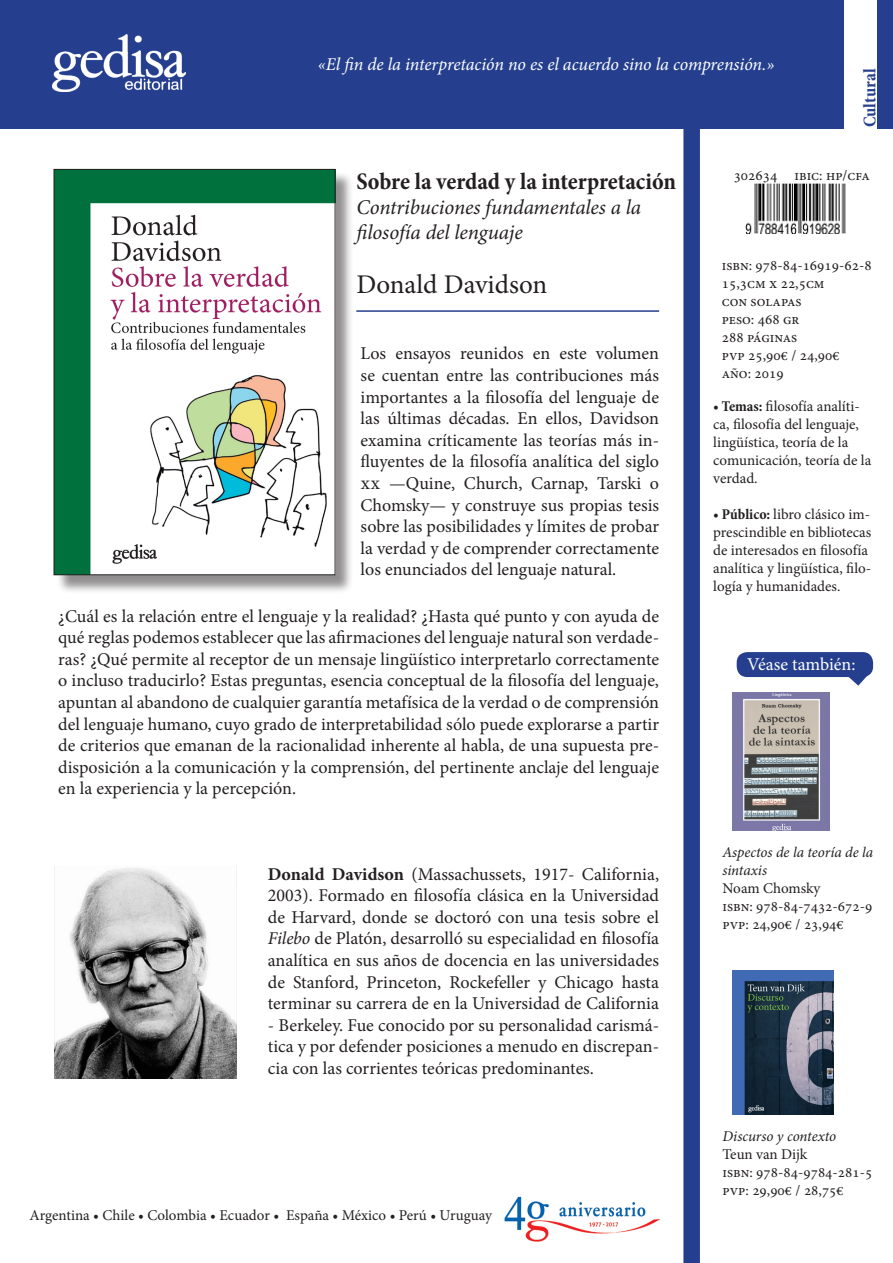
<style>
.page{position:relative;width:893px;height:1263px;background:#fff}
.page>*{position:absolute;margin:0;border:0;box-sizing:border-box;transform-origin:0 0}
.t1{font:27px "Minion Pro";color:#231f20}
.t2{font:700 condensed 24px "Minion Pro";letter-spacing:-.005em;color:#231f20}
.t3{font:italic 21px/25.2px "Minion Pro";letter-spacing:-.005em;color:#231f20}
.Indice{font:18px/21.6px "Minion Pro";color:#231f20;text-align:justify}
.Autores{font:18px/21.6px "Minion Pro";color:#231f20;text-align:justify}
.Clasificación{font:italic 18px "Minion Pro";letter-spacing:-.005em;color:#fff}
.t4{font:18px "Minion Pro";color:#fff}
.Clasificación-2{font:700 condensed 18px "Minion Pro";color:#253f8e}
.Temas_y_público{font:15px/18px "Minion Pro";color:#231f20}
.Datos_técnicos{font:15px "Minion Pro";color:#231f20}
.Datos_técnicos-2{font:italic 15px/18px "Minion Pro";letter-spacing:-.005em;color:#231f20}
.s1{font-weight:700}
.s2{font-style:italic}
.s3{font-weight:700;font-stretch:condensed}
</style>
<div class="page">
<div style="left:0;top:0;width:893px;height:128px;background:#253f8e"></div>
<div style="left:844px;top:0;width:33px;height:129px;background:#fff"></div>
<img style="left:504px;top:1196px;width:155px;height:46px">
<div style="left:56px;top:171px;width:298px;height:423px;background:#231f20;opacity:.5"></div>
<img style="left:56px;top:171px;width:277px;height:402px">
<div style="left:54px;top:169px;width:281px;height:406px;border:1px solid #231f20"></div>
<svg style="left:848px;top:655px;width:24px;height:31px"></svg>
<div style="left:737px;top:652px;width:136px;height:25px;background:#253f8e;border-radius:10px"></div>
<hr style="left:356px;top:310px;width:303px;height:2px;background:#253f8e">
<img style="left:732px;top:971px;width:102px;height:143px">
<img style="left:732px;top:693px;width:98px;height:138px">
<div style="left:683px;top:120px;width:17px;height:1143px;background:#253f8e"></div>
<img style="left:53px;top:34px;width:133px;height:57px">
<img style="left:745px;top:183px;width:101px;height:51px">
<img style="left:54px;top:866px;width:183px;height:212px">
<p class="Clasificación" style="left:318px;top:52px;width:458px">«El fin de la interpretación no es el acuerdo sino la comprensión.»</p>
<p class="Clasificación-2" style="left:857px;top:127px;width:60px;rotate:-90deg">Cultural</p>
<p class="t2" style="left:356px;top:165px;width:321px">Sobre la verdad y la interpretación</p>
<p class="t3" style="left:356px;top:195px;width:286px">Contribuciones fundamentales a la filosofía del lenguaje</p>
<p class="t1" style="left:356px;top:267px;width:193px">Donald Davidson</p>
<p class="Indice" style="left:361px;top:343px;width:300px">Los ensayos reunidos en este volumen se cuentan entre las contribuciones más importantes a la filosofía del lenguaje de las últimas décadas. En ellos, Davidson examina críticamente las teorías más in&shy;fluyentes de la filosofía analítica del siglo xx —Quine, Church, Carnap, Tarski o Chomsky— y construye sus propias tesis sobre las posibilidades y límites de probar la verdad y de comprender correctamente los enunciados del lenguaje natural.</p>
<p class="Indice" style="left:58px;top:605px;width:602px">¿Cuál es la relación entre el lenguaje y la realidad? ¿Hasta qué punto y con ayuda de qué reglas podemos establecer que las afirmaciones del lenguaje natural son verdade&shy;ras? ¿Qué permite al receptor de un mensaje lingüístico interpretarlo correctamente o incluso traducirlo? Estas preguntas, esencia conceptual de la filosofía del lenguaje, apuntan al abandono de cualquier garantía metafísica de la verdad o de comprensión del lenguaje humano, cuyo grado de interpretabilidad sólo puede explorarse a partir de criterios que emanan de la racionalidad inherente al habla, de una supuesta pre&shy;disposición a la comunicación y la comprensión, del pertinente anclaje del lenguaje en la experiencia y la percepción.</p>
<p class="Autores" style="left:268px;top:863px;width:393px"><span class="s1">Donald Davidson</span> (Massachussets, 1917- California, 2003). Formado en filosofía clásica en la Universidad de Harvard, donde se doctoró con una tesis sobre el <span class="s2">Filebo</span> de Platón, desarrolló su especialidad en filosofía analítica en sus años de docencia en las universidades de Stanford, Princeton, Rockefeller y Chicago hasta terminar su carrera de en la Universidad de California</p>
<p class="Autores" style="left:268px;top:1014px;width:393px">- Berkeley. Fue conocido por su personalidad carismá&shy;tica y por defender posiciones a menudo en discrepan&shy;cia con las corrientes teóricas predominantes.</p>
<p class="Temas_y_público" style="left:29px;top:1206px;width:464px">Argentina • Chile • Colombia • Ecuador • España • México • Perú • Uruguay</p>
<p class="Temas_y_público" style="left:734px;top:167px;width:138px">302634 ibic: hp/cfa</p>
<p class="Datos_técnicos" style="left:722px;top:255px;width:151px">isbn: 978-84-16919-62-8</p>
<p class="Datos_técnicos" style="left:722px;top:273px;width:104px">15,3cm x 22,5cm</p>
<p class="Datos_técnicos" style="left:722px;top:291px;width:81px">con solapas</p>
<p class="Datos_técnicos" style="left:722px;top:309px;width:79px">peso: 468 gr</p>
<p class="Datos_técnicos" style="left:722px;top:327px;width:77px">288 páginas</p>
<p class="Datos_técnicos" style="left:722px;top:345px;width:119px">pvp 25,90€ / 24,90€</p>
<p class="Datos_técnicos" style="left:722px;top:363px;width:63px">año: 2019</p>
<p class="Temas_y_público" style="left:713px;top:397px;width:160px"><span class="s3">• Temas:</span> filosofía analíti&shy;ca, filosofía del lenguaje, lingüística, teoría de la comunicación, teoría de la verdad.</p>
<p class="Temas_y_público" style="left:713px;top:505px;width:160px"><span class="s3">• Público:</span> libro clásico im&shy;prescindible en bibliotecas de interesados en filosofía analítica y lingüística, filo&shy;logía y humanidades.</p>
<p class="t4" style="left:747px;top:652px;width:110px">Véase también:</p>
<p class="Datos_técnicos-2" style="left:722px;top:843px;width:152px">Aspectos de la teoría de la sintaxis</p>
<p class="Datos_técnicos" style="left:722px;top:878px;width:99px">Noam Chomsky</p>
<p class="Datos_técnicos" style="left:722px;top:896px;width:151px">isbn: 978-84-7432-672-9</p>
<p class="Datos_técnicos" style="left:722px;top:914px;width:123px">pvp: 24,90€ / 23,94€</p>
<p class="Datos_técnicos-2" style="left:722px;top:1127px;width:115px">Discurso y contexto</p>
<p class="Datos_técnicos" style="left:722px;top:1144px;width:86px">Teun van Dijk</p>
<p class="Datos_técnicos" style="left:722px;top:1162px;width:151px">isbn: 978-84-9784-281-5</p>
<p class="Datos_técnicos" style="left:722px;top:1180px;width:123px">pvp: 29,90€ / 28,75€</p>
</div>
